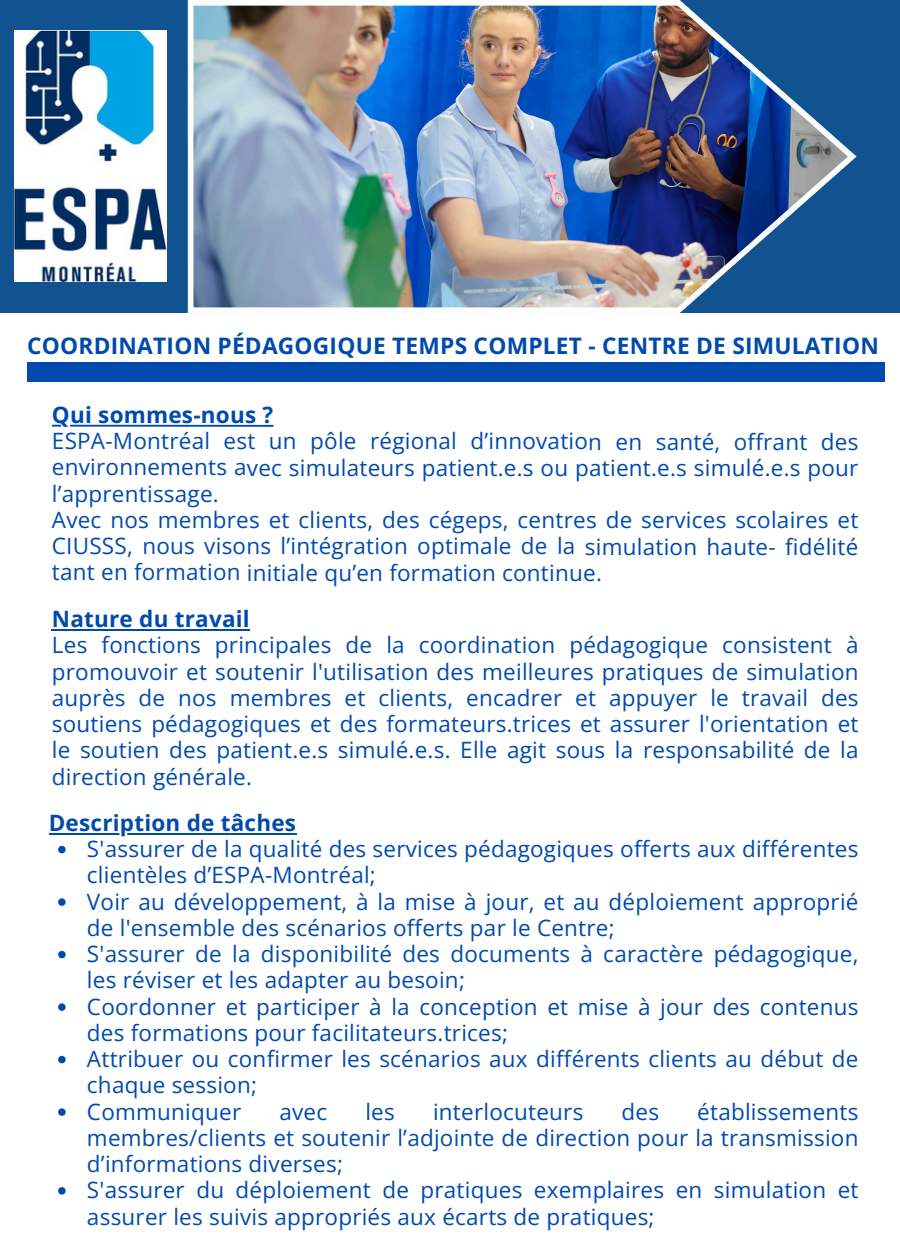
<style>
.page{position:relative;width:900px;height:1260px;background:#115290}
.page>*{position:absolute;margin:0;border:0;box-sizing:border-box;transform-origin:0 0}
.t1{font:700 22.75px "Open Sans";letter-spacing:.01em;color:#004aad}
.t2{font:22.5px/26.2px "Open Sans";letter-spacing:.01em;color:#004aad}
.t3{font:700 22.5px "Open Sans";letter-spacing:.01em;color:#004aad}
</style>
<div class="page">
<div style="left:0;top:313px;width:900px;height:947px;background:#fff"></div>
<div style="left:27px;top:362px;width:857px;height:19px;background:#004aad"></div>
<img style="left:188px;top:0;width:668px;height:313px">
<img style="left:14px;top:31px;width:152px;height:251px">
<hr style="left:52px;top:425px;width:222px;height:2px;background:#004aad">
<hr style="left:52px;top:629px;width:198px;height:2px;background:#004aad">
<hr style="left:49px;top:833px;width:247px;height:2px;background:#004aad">
<svg style="left:58px;top:846px;width:8px;height:7px"></svg>
<svg style="left:58px;top:898px;width:8px;height:8px"></svg>
<svg style="left:58px;top:951px;width:8px;height:7px"></svg>
<svg style="left:58px;top:1003px;width:8px;height:8px"></svg>
<svg style="left:58px;top:1056px;width:8px;height:7px"></svg>
<svg style="left:58px;top:1108px;width:8px;height:8px"></svg>
<svg style="left:58px;top:1187px;width:8px;height:8px"></svg>
<p class="t1" style="left:27px;top:330px;width:853px">COORDINATION PÉDAGOGIQUE TEMPS COMPLET - CENTRE DE SIMULATION</p>
<h1 class="t3" style="left:52px;top:399px;width:223px">Qui sommes-nous ?</h1>
<p class="t2" style="left:52px;top:428px;width:808px;text-align:justify">ESPA-Montréal est un pôle régional d’innovation en santé, offrant des environnements avec simulateurs patient.e.s ou patient.e.s simulé.e.s pour l’apprentissage.</p>
<p class="t2" style="left:52px;top:506px;width:808px;text-align:justify">Avec nos membres et clients, des cégeps, centres de services scolaires et CIUSSS, nous visons l’intégration optimale de la simulation haute- fidélité tant en formation initiale qu’en formation continue.</p>
<p class="t3" style="left:52px;top:603px;width:199px">Nature du travail</p>
<p class="t2" style="left:52px;top:632px;width:808px;text-align:justify">Les fonctions principales de la coordination pédagogique consistent à promouvoir et soutenir l'utilisation des meilleures pratiques de simulation auprès de nos membres et clients, encadrer et appuyer le travail des soutiens pédagogiques et des formateurs.trices et assurer l'orientation et le soutien des patient.e.s simulé.e.s. Elle agit sous la responsabilité de la direction générale.</p>
<p class="t3" style="left:49px;top:807px;width:249px">Description de tâches</p>
<p class="t2" style="left:87px;top:835px;width:773px">S'assurer de la qualité des services pédagogiques offerts aux différentes clientèles d’ESPA-Montréal;</p>
<h2 class="t2" style="left:87px;top:888px;width:773px">Voir au développement, à la mise à jour, et au déploiement approprié de l'ensemble des scénarios offerts par le Centre;</h2>
<p class="t2" style="left:87px;top:940px;width:773px">S'assurer de la disponibilité des documents à caractère pédagogique, les réviser et les adapter au besoin;</p>
<p class="t2" style="left:87px;top:993px;width:773px">Coordonner et participer à la conception et mise à jour des contenus des formations pour facilitateurs.trices;</p>
<p class="t2" style="left:87px;top:1045px;width:773px">Attribuer ou confirmer les scénarios aux différents clients au début de chaque session;</p>
<p class="t2" style="left:87px;top:1098px;width:156px">Communiquer</p>
<p class="t2" style="left:279px;top:1098px;width:49px">avec</p>
<p class="t2" style="left:365px;top:1098px;width:31px">les</p>
<p class="t2" style="left:433px;top:1098px;width:152px">interlocuteurs</p>
<p class="t2" style="left:622px;top:1098px;width:39px">des</p>
<p class="t2" style="left:87px;top:1098px;width:773px;text-align:justify;text-indent:610px">établissements membres/clients et soutenir l’adjointe de direction pour la transmission d’informations diverses;</p>
<p class="t2" style="left:87px;top:1176px;width:773px">S'assurer du déploiement de pratiques exemplaires en simulation et assurer les suivis appropriés aux écarts de pratiques;</p>
</div>
